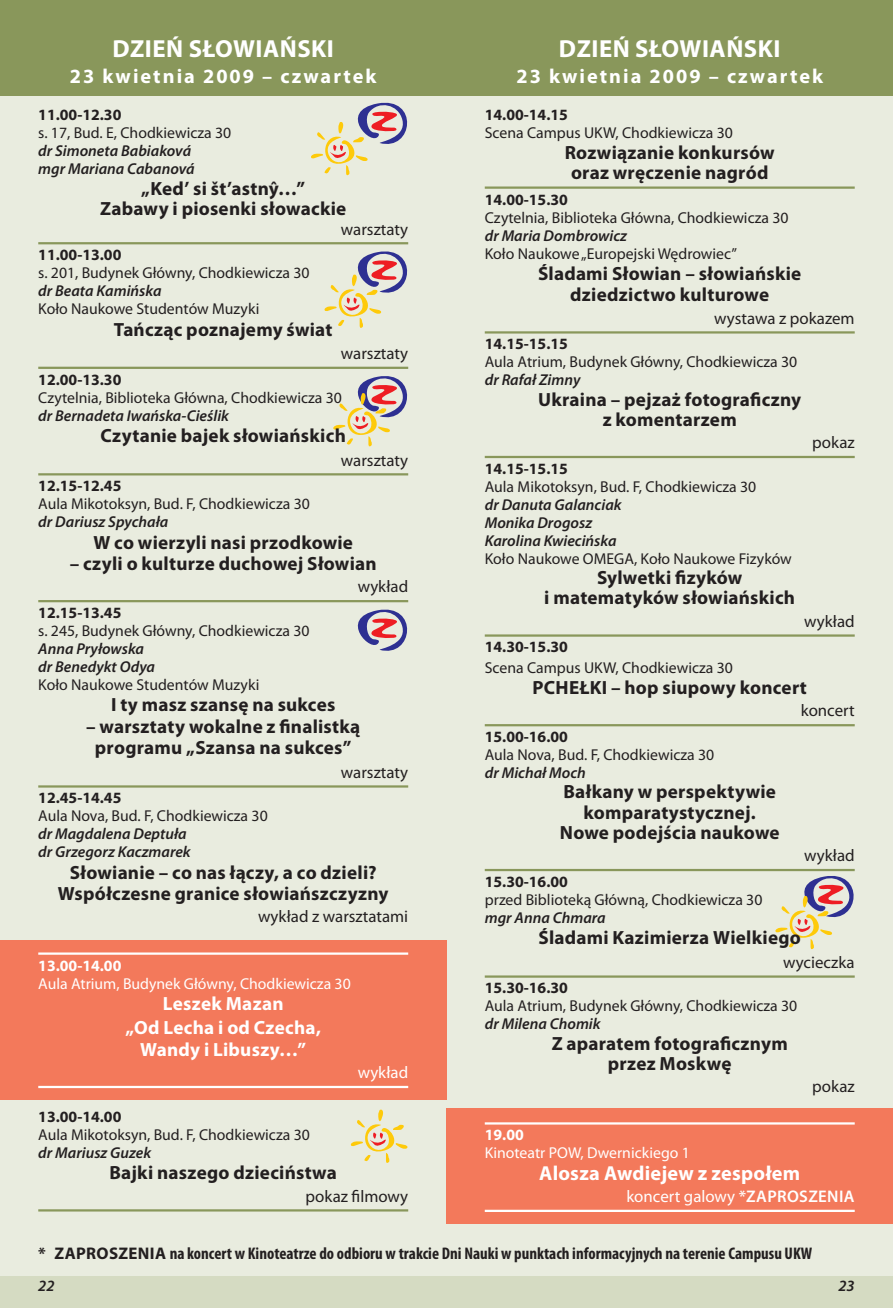
<style>
.page{position:relative;width:893px;height:1308px;background:#fff}
.page>*{position:absolute;margin:0;border:0;box-sizing:border-box;transform-origin:0 0}
.t1{font:700 24.75px "Myriad Pro";letter-spacing:.02em;color:#fff}
.t2{font:700 20.25px "Myriad Pro";letter-spacing:.1em;color:#fff}
.t3{font:700 20.25px "Myriad Pro";letter-spacing:.01em;color:#fff}
.t4{font:700 19.12px/20.2px "Myriad Pro";letter-spacing:.01em;color:#231f20;text-align:center}
.t5{font:700 19.12px/24.5px "Myriad Pro";letter-spacing:.015em;color:#fff;text-align:center}
.t6{font:16.88px "Myriad Pro";color:#231f20}
.t7{font:700 condensed 16.88px "Myriad Pro";color:#231f20}
.t8{font:16.88px "Myriad Pro";color:#fff}
.t9{font:700 16.88px "Myriad Pro";color:#231f20}
.t10{font:15.75px "Myriad Pro";color:#231f20}
.t11{font:italic 600 15.75px/18px "Myriad Pro";color:#231f20}
.t12{font:700 15.75px "Myriad Pro";color:#231f20}
.t13{font:15.75px "Myriad Pro";color:#fff}
.t14{font:700 15.75px "Myriad Pro";color:#fff}
.s1{font-weight:600}
</style>
<div class="page">
<div style="left:0;top:45px;width:893px;height:1256px;background:#e9ecdf"></div>
<div style="left:0;top:939px;width:446px;height:160px;background:#f3795b"></div>
<div style="left:446px;top:1108px;width:447px;height:116px;background:#f3795b"></div>
<div style="left:0;top:0;width:893px;height:96px;background:#89975b"></div>
<div style="left:0;top:1276px;width:893px;height:31px;background:#d5dbc2"></div>
<svg style="left:357px;top:609px;width:51px;height:42px"></svg>
<svg style="left:311px;top:102px;width:97px;height:73px"></svg>
<svg style="left:325px;top:251px;width:83px;height:77px"></svg>
<svg style="left:351px;top:1109px;width:57px;height:53px"></svg>
<svg style="left:775px;top:876px;width:79px;height:73px"></svg>
<hr style="left:485px;top:186px;width:370px;height:3px;background:#89975b">
<hr style="left:485px;top:331px;width:370px;height:2px;background:#89975b">
<hr style="left:485px;top:456px;width:370px;height:2px;background:#89975b">
<hr style="left:485px;top:634px;width:370px;height:2px;background:#89975b">
<hr style="left:485px;top:724px;width:370px;height:2px;background:#89975b">
<hr style="left:485px;top:869px;width:370px;height:2px;background:#89975b">
<hr style="left:485px;top:975px;width:370px;height:2px;background:#89975b">
<hr style="left:485px;top:1122px;width:370px;height:2px;background:#fff">
<hr style="left:485px;top:1209px;width:370px;height:3px;background:#fff">
<svg style="left:333px;top:376px;width:75px;height:70px"></svg>
<hr style="left:38px;top:242px;width:370px;height:2px;background:#89975b">
<hr style="left:38px;top:367px;width:370px;height:2px;background:#89975b">
<hr style="left:38px;top:473px;width:370px;height:2px;background:#89975b">
<hr style="left:38px;top:600px;width:370px;height:2px;background:#89975b">
<hr style="left:38px;top:785px;width:370px;height:2px;background:#89975b">
<hr style="left:38px;top:952px;width:370px;height:2px;background:#fff">
<hr style="left:38px;top:1085px;width:370px;height:3px;background:#fff">
<hr style="left:38px;top:1209px;width:370px;height:2px;background:#89975b">
<h1 class="t1" style="left:112px;top:32px;width:14px">dzie</h1>
<h1 class="t1" style="left:166px;top:32px;width:66px">ń Słowia</h1>
<h1 class="t1" style="left:280px;top:32px;width:30px">ński</h1>
<p class="t2" style="left:70px;top:63px;width:308px">23 kwietnia 2009 – czwartek</p>
<p class="t12" style="left:38px;top:105px;width:85px">11.00-12.30</p>
<p class="t10" style="left:38px;top:123px;width:195px">s. 17, Bud. E, Chodkiewicza 30</p>
<p class="t11" style="left:38px;top:142px;width:158px">dr Simoneta Babiaková mgr Mariana Cabanová</p>
<p class="t4" style="left:100px;top:177px;width:248px">„Ked’ si št’astnŷ…”<br>Zabawy i piosenki słowackie</p>
<p class="t6" style="left:341px;top:219px;width:69px">warsztaty</p>
<p class="t12" style="left:38px;top:244px;width:85px">11.00-13.00</p>
<p class="t10" style="left:38px;top:263px;width:273px">s. 201, Budynek Główny, Chodkiewicza 30</p>
<p class="t11" style="left:38px;top:281px;width:125px">dr Beata Kamińska</p>
<p class="t10" style="left:38px;top:299px;width:223px">Koło Naukowe Studentów Muzyki</p>
<p class="t4" style="left:114px;top:318px;width:220px">Tańcząc poznajemy świat</p>
<p class="t6" style="left:341px;top:343px;width:69px">warsztaty</p>
<p class="t12" style="left:38px;top:369px;width:85px">12.00-13.30</p>
<p class="t10" style="left:38px;top:388px;width:305px">Czytelnia, Biblioteka Główna, Chodkiewicza 30</p>
<p class="t11" style="left:38px;top:406px;width:192px">dr Bernadeta Iwańska-Cieślik</p>
<p class="t4" style="left:101px;top:425px;width:247px">Czytanie bajek słowiańskich</p>
<p class="t6" style="left:341px;top:449px;width:69px">warsztaty</p>
<p class="t12" style="left:38px;top:475px;width:85px">12.15-12.45</p>
<p class="t10" style="left:38px;top:494px;width:273px">Aula Mikotoksyn, Bud. F, Chodkiewicza 30</p>
<p class="t11" style="left:38px;top:512px;width:132px">dr Dariusz Spychała</p>
<p class="t4" style="left:93px;top:531px;width:261px">W co wierzyli nasi przodkowie</p>
<p class="t4" style="left:70px;top:553px;width:308px">– czyli o kulturze duchowej Słowian</p>
<p class="t6" style="left:358px;top:576px;width:52px">wykład</p>
<p class="t12" style="left:38px;top:602px;width:85px">12.15-13.45</p>
<p class="t10" style="left:38px;top:621px;width:273px">s. 245, Budynek Główny, Chodkiewicza 30</p>
<p class="t11" style="left:38px;top:639px;width:118px">Anna Pryłowska dr Benedykt Odya</p>
<p class="t10" style="left:38px;top:675px;width:223px">Koło Naukowe Studentów Muzyki</p>
<p class="t4" style="left:111px;top:694px;width:226px">I ty masz szansę na sukces</p>
<p class="t4" style="left:86px;top:715px;width:276px;line-height:21.4px">– warsztaty wokalne z finalistką programu „Szansa na sukces”</p>
<p class="t6" style="left:341px;top:761px;width:69px">warsztaty</p>
<p class="t12" style="left:38px;top:787px;width:85px">12.45-14.45</p>
<p class="t10" style="left:38px;top:806px;width:231px">Aula Nova, Bud. F, Chodkiewicza 30</p>
<p class="t11" style="left:38px;top:824px;width:154px">dr Magdalena Deptuła dr Grzegorz Kaczmarek</p>
<p class="t4" style="left:58px;top:861px;width:332px;line-height:21.4px">Słowianie – co nas łączy, a co dzieli?<br>Współczesne granice słowiańszczyzny</p>
<p class="t6" style="left:258px;top:906px;width:152px">wykład z warsztatami</p>
<p class="t14" style="left:38px;top:955px;width:85px">13.00-14.00</p>
<p class="t13" style="left:38px;top:973px;width:314px">Aula Atrium, Budynek Główny, Chodkiewicza 30</p>
<p class="t5" style="left:125px;top:990px;width:197px">Leszek Mazan<br>„Od Lecha i od Czecha,</p>
<p class="t5" style="left:140px;top:1036px;width:168px">Wandy i Libuszy…”</p>
<p class="t8" style="left:358px;top:1062px;width:52px">wykład</p>
<p class="t12" style="left:38px;top:1106px;width:85px">13.00-14.00</p>
<p class="t10" style="left:38px;top:1124px;width:273px">Aula Mikotoksyn, Bud. F, Chodkiewicza 30</p>
<p class="t11" style="left:38px;top:1143px;width:115px">dr Mariusz Guzek</p>
<p class="t4" style="left:109px;top:1162px;width:229px">Bajki naszego dzieciństwa</p>
<p class="t6" style="left:306px;top:1185px;width:104px">pokaz filmowy</p>
<h1 class="t1" style="left:559px;top:32px;width:14px">dzie</h1>
<h1 class="t1" style="left:613px;top:32px;width:66px">ń Słowia</h1>
<h1 class="t1" style="left:726px;top:32px;width:30px">ński</h1>
<p class="t2" style="left:516px;top:63px;width:308px">23 kwietnia 2009 – czwartek</p>
<p class="t12" style="left:485px;top:105px;width:85px">14.00-14.15</p>
<p class="t10" style="left:485px;top:123px;width:250px">Scena Campus UKW, Chodkiewicza 30</p>
<p class="t4" style="left:565px;top:141px;width:211px">Rozwiązanie konkursów oraz wręczenie nagród</p>
<p class="t12" style="left:485px;top:189px;width:85px">14.00-15.30</p>
<p class="t10" style="left:485px;top:207px;width:305px">Czytelnia, Biblioteka Główna, Chodkiewicza 30</p>
<p class="t11" style="left:485px;top:226px;width:144px">dr Maria Dombrowicz</p>
<p class="t10" style="left:485px;top:243px;width:254px">Koło Naukowe „Europejski Wędrowiec”</p>
<p class="t4" style="left:538px;top:262px;width:265px;line-height:21.4px">Śladami Słowian – słowiańskie dziedzictwo kulturowe</p>
<p class="t6" style="left:714px;top:307px;width:142px">wystawa z pokazem</p>
<p class="t12" style="left:485px;top:334px;width:85px">14.15-15.15</p>
<p class="t10" style="left:485px;top:352px;width:314px">Aula Atrium, Budynek Główny, Chodkiewicza 30</p>
<p class="t11" style="left:485px;top:370px;width:97px">dr Rafał Zimny</p>
<p class="t4" style="left:538px;top:388px;width:265px">Ukraina – pejzaż fotograficzny z komentarzem</p>
<p class="t6" style="left:812px;top:432px;width:44px">pokaz</p>
<p class="t12" style="left:485px;top:458px;width:85px">14.15-15.15</p>
<p class="t10" style="left:485px;top:477px;width:273px">Aula Mikotoksyn, Bud. F, Chodkiewicza 30</p>
<p class="t11" style="left:485px;top:495px;width:138px">dr Danuta Galanciak<br>Monika Drogosz<br>Karolina Kwiecińska</p>
<p class="t10" style="left:485px;top:549px;width:309px">Koło Naukowe OMEGA, Koło Naukowe Fizyków</p>
<p class="t4" style="left:544px;top:567px;width:252px">Sylwetki fizyków<br>i matematyków słowiańskich</p>
<p class="t6" style="left:804px;top:610px;width:52px">wykład</p>
<p class="t12" style="left:485px;top:637px;width:85px">14.30-15.30</p>
<p class="t10" style="left:485px;top:657px;width:250px">Scena Campus UKW, Chodkiewicza 30</p>
<p class="t4" style="left:533px;top:677px;width:276px">PCHEŁKI – hop siupowy koncert</p>
<p class="t6" style="left:801px;top:700px;width:55px">koncert</p>
<p class="t12" style="left:485px;top:726px;width:85px">15.00-16.00</p>
<p class="t10" style="left:485px;top:745px;width:231px">Aula Nova, Bud. F, Chodkiewicza 30</p>
<p class="t11" style="left:485px;top:763px;width:103px">dr Michał Moch</p>
<p class="t4" style="left:560px;top:781px;width:221px">Bałkany w perspektywie komparatystycznej.<br>Nowe podejścia naukowe</p>
<p class="t6" style="left:804px;top:845px;width:52px">wykład</p>
<p class="t12" style="left:485px;top:871px;width:85px">15.30-16.00</p>
<p class="t10" style="left:485px;top:890px;width:279px">przed Biblioteką Główną, Chodkiewicza 30</p>
<p class="t11" style="left:485px;top:908px;width:122px">mgr Anna Chmara</p>
<p class="t4" style="left:539px;top:927px;width:264px">Śladami Kazimierza Wielkiego</p>
<p class="t6" style="left:783px;top:951px;width:73px">wycieczka</p>
<p class="t12" style="left:485px;top:977px;width:85px">15.30-16.30</p>
<p class="t10" style="left:485px;top:996px;width:314px">Aula Atrium, Budynek Główny, Chodkiewicza 30</p>
<p class="t11" style="left:485px;top:1014px;width:117px">dr Milena Chomik</p>
<p class="t4" style="left:552px;top:1032px;width:238px">Z aparatem fotograficznym przez Moskwę</p>
<p class="t6" style="left:812px;top:1076px;width:44px">pokaz</p>
<p class="t14" style="left:485px;top:1124px;width:41px">19.00</p>
<p class="t13" style="left:485px;top:1143px;width:207px">Kinoteatr POW, Dwernickiego 1</p>
<p class="t3" style="left:539px;top:1159px;width:262px">Alosza Awdiejew z zespołem</p>
<p class="t8" style="left:626px;top:1186px;width:230px">koncert galowy <span class="s1">*ZAPROSZENIA</span></p>
<p class="t9" style="left:38px;top:1242px;width:28px">* zaproszenia</p>
<p class="t7" style="left:170px;top:1242px;width:644px">na koncert w Kinoteatrze do odbioru w trakcie Dni Nauki w punktach informacyjnych na terenie Campusu UKW</p>
<p class="t11" style="left:38px;top:1276px;width:18px">22</p>
<p class="t11" style="left:838px;top:1276px;width:18px">23</p>
</div>
